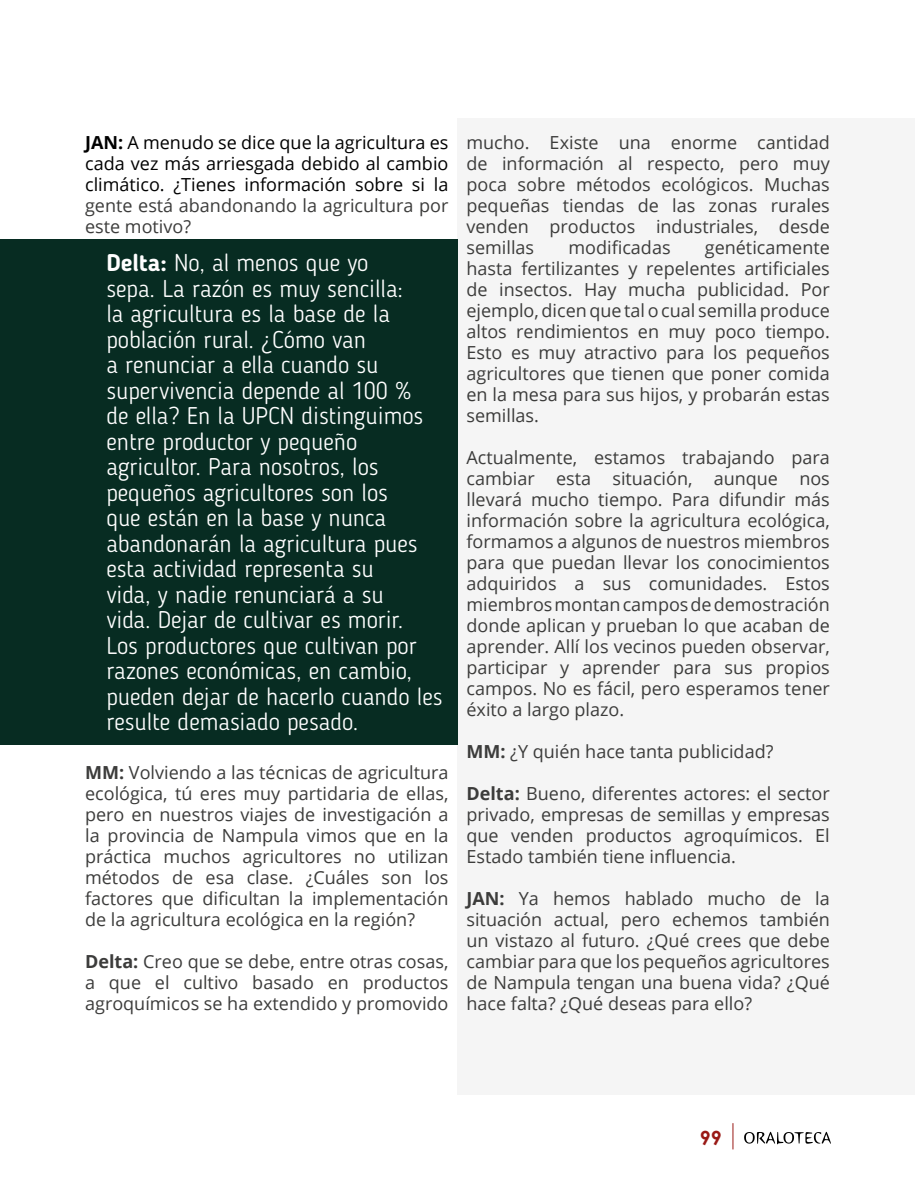
<style>
.page{position:relative;width:915px;height:1191px;background:#fff}
.page>*{position:absolute;margin:0;border:0;box-sizing:border-box;transform-origin:0 0}
.t1{font:300 24px/25.5px "Blogger Sans";color:#fff}
.t2{font:700 19.5px "Century Gothic";color:#991915}
.t3{font:18px/21px "Open Sans";color:#3c3c3b;text-align:justify}
.t4{font:18px/21px "Open Sans";color:#000;text-align:justify}
.s1{font-weight:700}
</style>
<div class="page">
<svg style="left:744px;top:1131px;width:86px;height:13px"></svg>
<svg style="left:732px;top:1123px;width:1px;height:26px"></svg>
<div style="left:457px;top:118px;width:457px;height:976px;background:#f5f5f5"></div>
<div style="left:0;top:239px;width:457px;height:505px;background:#072c22"></div>
<p class="t4" style="left:85px;top:131px;width:365px"><span class="s1">JAN:</span> A menudo se dice que la agricultura es cada vez más arriesgada debido al cambio climático. ¿Tienes información sobre si la</p>
<p class="t3" style="left:85px;top:194px;width:365px">gente está abandonando la agricultura por este motivo?</p>
<p class="t1" style="left:106px;top:250px;width:337px"><span class="s1">Delta:</span> No, al menos que yo<br>sepa. La razón es muy sencilla:<br>la agricultura es la base de la población rural. ¿Cómo van<br>a renunciar a ella cuando su supervivencia depende al 100 %<br>de ella? En la UPCN distinguimos entre productor y pequeño agricultor. Para nosotros, los pequeños agricultores son los<br>que están en la base y nunca abandonarán la agricultura pues esta actividad representa su<br>vida, y nadie renunciará a su<br>vida. Dejar de cultivar es morir.<br>Los productores que cultivan por razones económicas, en cambio, pueden dejar de hacerlo cuando les resulte demasiado pesado.</p>
<p class="t3" style="left:85px;top:761px;width:365px"><span class="s1">MM:</span> Volviendo a las técnicas de agricultura ecológica, tú eres muy partidaria de ellas, pero en nuestros viajes de investigación a la provincia de Nampula vimos que en la práctica muchos agricultores no utilizan métodos de esa clase. ¿Cuáles son los factores que dificultan la implementación de la agricultura ecológica en la región?</p>
<p class="t3" style="left:85px;top:950px;width:365px"><span class="s1">Delta:</span> Creo que se debe, entre otras cosas, a que el cultivo basado en productos agroquímicos se ha extendido y promovido</p>
<p class="t3" style="left:466px;top:131px;width:365px">mucho. Existe una enorme cantidad de información al respecto, pero muy poca sobre métodos ecológicos. Muchas pequeñas tiendas de las zonas rurales venden productos industriales, desde semillas</p>
<p class="t3" style="left:466px;top:236px;width:365px;text-indent:238px">genéticamente hasta fertilizantes y repelentes artificiales de insectos. Hay mucha publicidad. Por ejemplo, dicen que tal o cual semilla produce altos rendimientos en muy poco tiempo.<br>Esto es muy atractivo para los pequeños agricultores que tienen que poner comida en la mesa para sus hijos, y probarán estas semillas.</p>
<p class="t3" style="left:466px;top:446px;width:365px">Actualmente, estamos trabajando para cambiar esta situación, aunque nos llevará mucho tiempo. Para difundir más información sobre la agricultura ecológica, formamos a algunos de nuestros miembros para que puedan llevar los conocimientos adquiridos a sus comunidades. Estos miembros montan campos de demostración donde aplican y prueban lo que acaban de aprender. Allí los vecinos pueden observar, participar y aprender para sus propios campos. No es fácil, pero esperamos tener éxito a largo plazo.</p>
<p class="t3" style="left:466px;top:741px;width:308px"><span class="s1">MM:</span> ¿Y quién hace tanta publicidad?</p>
<p class="t3" style="left:466px;top:783px;width:365px"><span class="s1">Delta:</span> Bueno, diferentes actores: el sector privado, empresas de semillas y empresas que venden productos agroquímicos. El Estado también tiene influencia.</p>
<p class="t3" style="left:466px;top:888px;width:365px"><span class="s1">JAN:</span> Ya hemos hablado mucho de la situación actual, pero echemos también un vistazo al futuro. ¿Qué crees que debe cambiar para que los pequeños agricultores de Nampula tengan una buena vida? ¿Qué hace falta? ¿Qué deseas para ello?</p>
<p class="t3" style="left:568px;top:236px;width:104px">modificadas</p>
<p class="t2" style="left:699px;top:1123px;width:23px">99</p>
</div>
